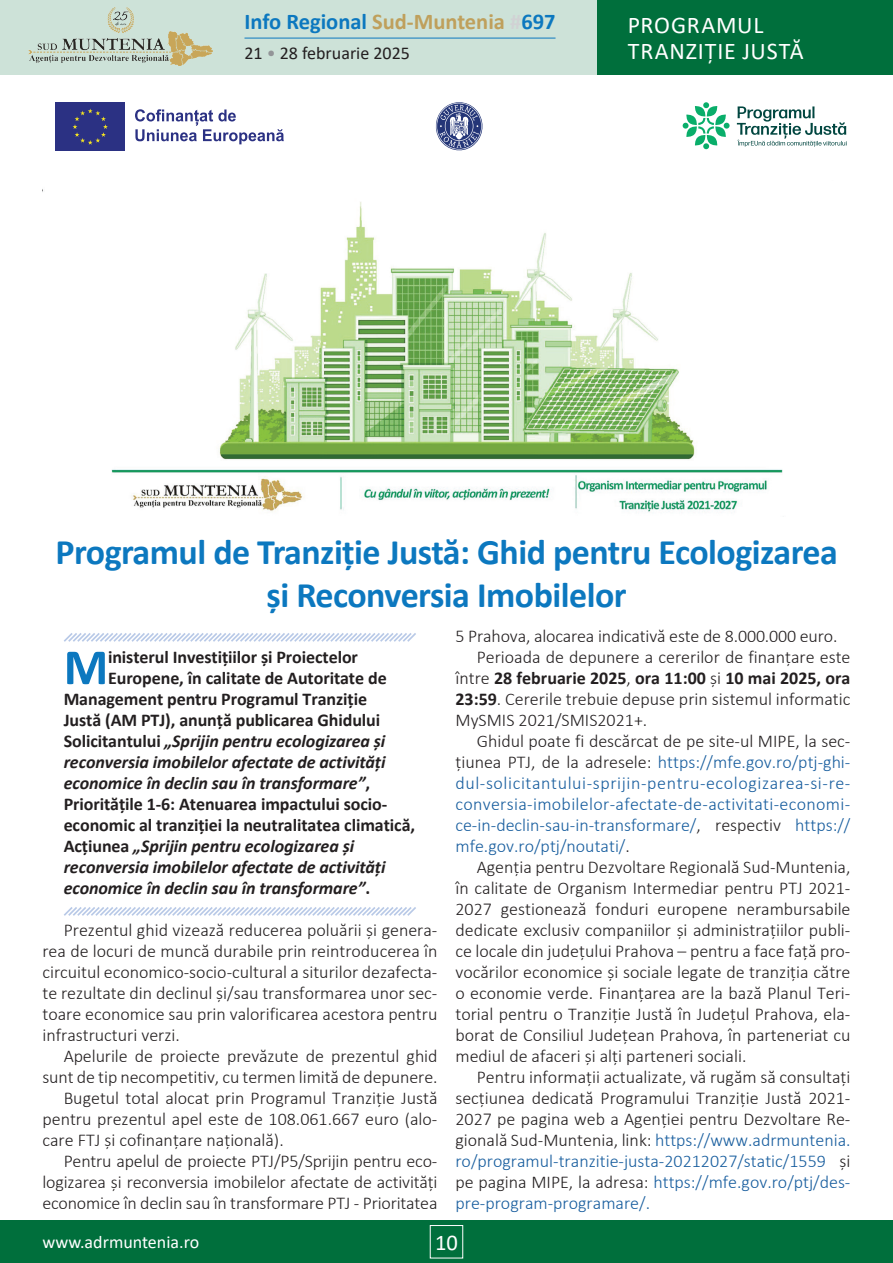
<style>
.page{position:relative;width:893px;height:1263px;background:#fff}
.page>*{position:absolute;margin:0;border:0;box-sizing:border-box;transform-origin:0 0}
.t1{font:700 51.15px "Calibri";color:#0c78bf}
.t2{font:700 36px/43.2px "Calibri";letter-spacing:-.015em;color:#0c78bf;text-align:center}
.t3{font:24px/25.5px "Calibri";letter-spacing:.03em;color:#fff}
.t4{font:700 22.5px "Calibri";color:#0c78bf}
.t5{font:22.5px "Calibri";color:#fff}
.t6{font:300 18px/21px "Calibri";color:#231f20;text-align:justify}
.t7{font:700 18px "Calibri";letter-spacing:-.005em;color:#231f20}
.t8{font:300 18px "Calibri";color:#175d9e}
.t9{font:italic 700 18px "Calibri";letter-spacing:-.005em;color:#231f20}
.t10{font:300 18px "Calibri";letter-spacing:.035em;color:#175d9e}
.t11{font:300 18px "Calibri";letter-spacing:.02em;color:#175d9e}
.t12{font:18px "Calibri";color:#fff}
.t13{font:18px "Calibri";color:#231f20}
.s1{color:#bfa05c}
.s2{color:#d1d2d4}
.s3{color:#939598}
.s4{font-style:normal}
.s5{font-weight:300}
.s6{font-weight:700}
.s7{color:#231f20}
.s8{color:#175d9e}
</style>
<div class="page">
<div style="left:0;top:1220px;width:893px;height:43px;background:#006f3c"></div>
<div style="left:0;top:0;width:893px;height:75px;background:#cde2d8"></div>
<div style="left:597px;top:0;width:296px;height:75px;background:#006f3c"></div>
<hr style="left:244px;top:38px;width:311px;height:1px;background:#0c78bf">
<img style="left:28px;top:7px;width:185px;height:59px">
<svg style="left:435px;top:102px;width:48px;height:49px"></svg>
<div style="left:55px;top:103px;width:70px;height:48px;background:#2b3183"></div>
<svg style="left:73px;top:109px;width:35px;height:36px"></svg>
<svg style="left:135px;top:109px;width:149px;height:35px"></svg>
<svg style="left:737px;top:106px;width:109px;height:41px"></svg>
<svg style="left:683px;top:102px;width:47px;height:47px"></svg>
<svg style="left:64px;top:633px;width:352px;height:9px"></svg>
<svg style="left:64px;top:907px;width:352px;height:9px"></svg>
<img style="left:111px;top:202px;width:672px;height:310px">
<p class="t4" style="left:244px;top:6px;width:313px">Info Regional <span class="s1">Sud-Muntenia</span> <span class="s2">#</span>697</p>
<p class="t13" style="left:244px;top:41px;width:167px">21 <span class="s3">•</span> 28 februarie 2025</p>
<h3 class="t3" style="left:628px;top:12px;width:178px">PROGRAMUL<br>TRANZIȚIE JUSTĂ</h3>
<h2 class="t2" style="left:55px;top:530px;width:784px">Programul de Tranziție Justă: Ghid pentru Ecologizarea și Reconversia Imobilelor</h2>
<h1 class="t1" style="left:64px;top:631px;width:46px">M</h1>
<p class="t7" style="left:108px;top:644px;width:251px">inisterul Investițiilor și Proiectelor</p>
<p class="t7" style="left:108px;top:665px;width:280px">Europene, în calitate de Autoritate de</p>
<p class="t7" style="left:64px;top:686px;width:305px">Management pentru Programul Tranziție</p>
<p class="t7" style="left:64px;top:707px;width:318px">Justă (AM PTJ), anunță publicarea Ghidului</p>
<p class="t9" style="left:64px;top:728px;width:323px"><span class="s4">Solicitantului</span> „Sprijin pentru ecologizarea și</p>
<p class="t9" style="left:64px;top:749px;width:323px">reconversia imobilelor afectate de activități</p>
<p class="t9" style="left:64px;top:770px;width:308px">economice în declin sau în transformare”<span class="s4">,</span></p>
<p class="t7" style="left:64px;top:791px;width:325px">Prioritățile 1-6: Atenuarea impactului socio-</p>
<p class="t7" style="left:64px;top:812px;width:353px">economic al tranziției la neutralitatea climatică,</p>
<p class="t9" style="left:64px;top:833px;width:292px"><span class="s4">Acțiunea</span> „Sprijin pentru ecologizarea și</p>
<p class="t9" style="left:64px;top:854px;width:323px">reconversia imobilelor afectate de activități</p>
<p class="t9" style="left:64px;top:875px;width:308px">economice în declin sau în transformare”<span class="s4">.</span></p>
<p class="t6" style="left:42px;top:919px;width:397px;text-indent:21px">Prezentul ghid vizează reducerea poluării și genera&shy;rea de locuri de muncă durabile prin reintroducerea în circuitul economico-socio-cultural a siturilor dezafecta&shy;te rezultate din declinul și/sau transformarea unor sec&shy;toare economice sau prin valorificarea acestora pentru infrastructuri verzi.</p>
<p class="t6" style="left:64px;top:1045px;width:375px">Apelurile de proiecte prevăzute de prezentul ghid</p>
<p class="t6" style="left:42px;top:1066px;width:397px">sunt de tip necompetitiv, cu termen limită de depunere.</p>
<p class="t6" style="left:64px;top:1087px;width:375px">Bugetul total alocat prin Programul Tranziție Justă</p>
<p class="t6" style="left:42px;top:1108px;width:396px">pentru prezentul apel este de 108.061.667 euro (alo-</p>
<p class="t6" style="left:42px;top:1129px;width:243px">care FTJ și cofinanțare națională).</p>
<p class="t6" style="left:64px;top:1150px;width:375px">Pentru apelul de proiecte PTJ/P5/Sprijin pentru eco-</p>
<p class="t6" style="left:42px;top:1171px;width:397px">logizarea și reconversia imobilelor afectate de activități</p>
<p class="t6" style="left:42px;top:1192px;width:397px">economice în declin sau în transformare PTJ - Prioritatea</p>
<p class="t6" style="left:455px;top:625px;width:383px">5 Prahova, alocarea indicativă este de 8.000.000 euro.</p>
<p class="t6" style="left:477px;top:646px;width:375px">Perioada de depunere a cererilor de finanțare este</p>
<p class="t7" style="left:455px;top:665px;width:396px"><span class="s5">între</span> 28 februarie 2025<span class="s5">,</span> ora 11:00 <span class="s5">și</span> 10 mai 2025, ora</p>
<p class="t6" style="left:455px;top:689px;width:396px"><span class="s6">23:59</span>. Cererile trebuie depuse prin sistemul informatic</p>
<p class="t6" style="left:455px;top:710px;width:193px">MySMIS 2021/SMIS2021+.</p>
<p class="t6" style="left:477px;top:731px;width:375px">Ghidul poate fi descărcat de pe site-ul MIPE, la sec-</p>
<p class="t8" style="left:455px;top:751px;width:396px"><span class="s7">țiunea PTJ, de la adresele:</span> https://mfe.gov.ro/ptj-ghi-</p>
<p class="t10" style="left:455px;top:772px;width:397px">dul-solicitantului-sprijin-pentru-ecologizarea-si-re-</p>
<p class="t11" style="left:455px;top:793px;width:396px">conversia-imobilelor-afectate-de-activitati-economi-</p>
<p class="t8" style="left:455px;top:814px;width:396px">ce-in-declin-sau-in-transformare/<span class="s7">, respectiv</span> https://</p>
<p class="t8" style="left:455px;top:835px;width:176px">mfe.gov.ro/ptj/noutati/<span class="s7">.</span></p>
<p class="t6" style="left:477px;top:857px;width:375px">Agenția pentru Dezvoltare Regională Sud-Muntenia,</p>
<p class="t6" style="left:455px;top:878px;width:396px">în calitate de Organism Intermediar pentru PTJ 2021-</p>
<p class="t6" style="left:455px;top:899px;width:396px">2027 gestionează fonduri europene nerambursabile</p>
<p class="t6" style="left:455px;top:920px;width:396px">dedicate exclusiv companiilor și administrațiilor publi-</p>
<p class="t6" style="left:455px;top:941px;width:396px">ce locale din județului Prahova – pentru a face față pro-</p>
<p class="t6" style="left:455px;top:962px;width:396px">vocărilor economice și sociale legate de tranziția către</p>
<p class="t6" style="left:455px;top:983px;width:396px">o economie verde. Finanțarea are la bază Planul Teri-</p>
<p class="t6" style="left:455px;top:1004px;width:396px">torial pentru o Tranziție Justă în Județul Prahova, ela-</p>
<p class="t6" style="left:455px;top:1025px;width:396px">borat de Consiliul Județean Prahova, în parteneriat cu</p>
<p class="t6" style="left:455px;top:1046px;width:292px">mediul de afaceri și alți parteneri sociali.</p>
<p class="t6" style="left:477px;top:1067px;width:375px">Pentru informații actualizate, vă rugăm să consultați</p>
<p class="t6" style="left:455px;top:1088px;width:396px">secțiunea dedicată Programului Tranziție Justă 2021-</p>
<p class="t6" style="left:455px;top:1109px;width:396px">2027 pe pagina web a Agenției pentru Dezvoltare Re-</p>
<p class="t6" style="left:455px;top:1130px;width:396px">gională Sud-Muntenia, link: <span class="s8">https://www.adrmuntenia.</span></p>
<p class="t8" style="left:455px;top:1150px;width:396px">ro/programul-tranzitie-justa-20212027/static/1559 <span class="s7">şi</span></p>
<p class="t8" style="left:455px;top:1171px;width:396px"><span class="s7">pe pagina MIPE, la adresa:</span> https://mfe.gov.ro/ptj/des-</p>
<p class="t8" style="left:455px;top:1192px;width:196px">pre-program-programare/.</p>
<p class="t12" style="left:43px;top:1230px;width:158px">www.adrmuntenia.ro</p>
<p class="t5" style="left:435px;top:1226px;width:24px">10</p>
</div>
